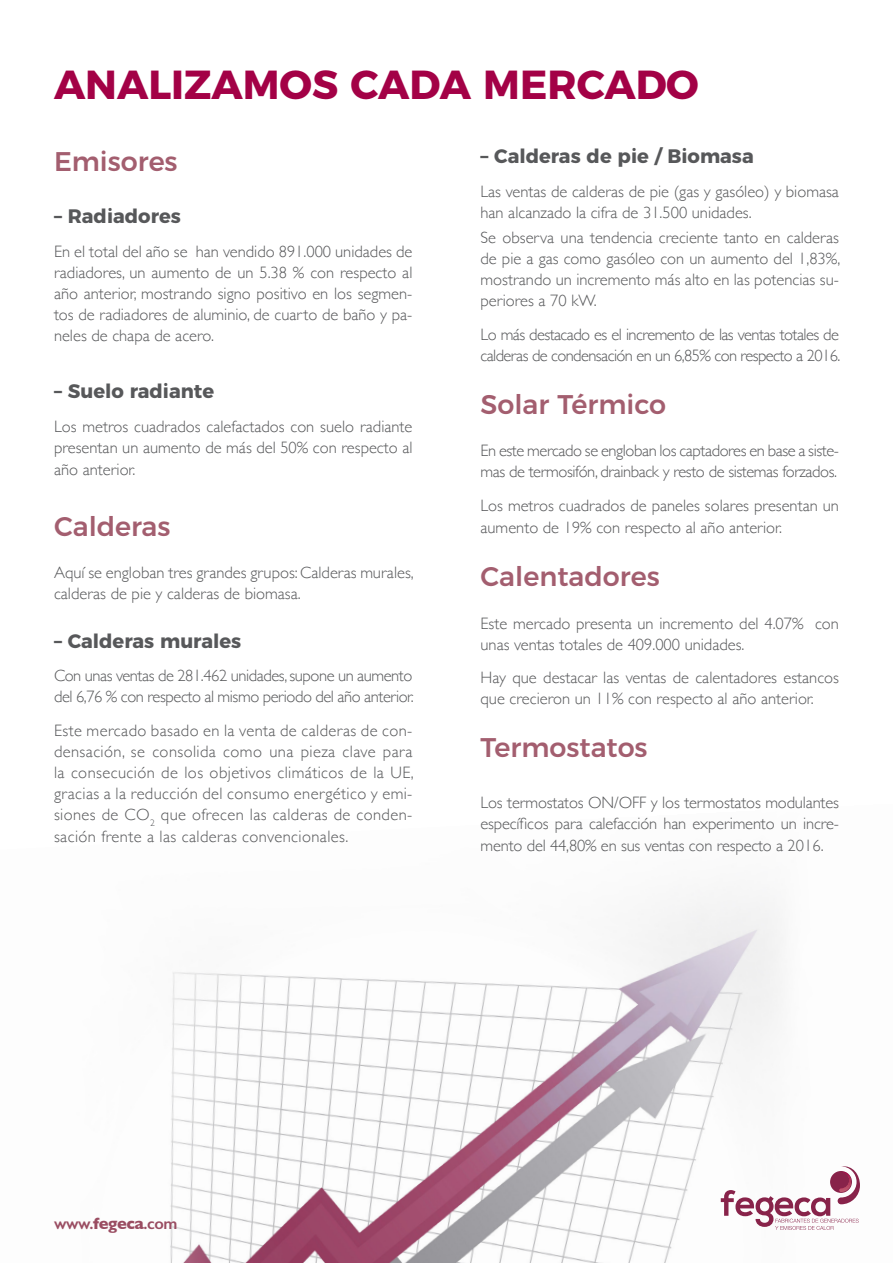
<style>
.page{position:relative;width:893px;height:1263px;background:#fff}
.page>*{position:absolute;margin:0;border:0;box-sizing:border-box;transform-origin:0 0}
.t1{font:700 40.5px "Montserrat";color:#a30146}
.t2{font:500 27px "Montserrat";color:#a35e6f}
.t3{font:700 19.5px "Montserrat";color:#57585a}
.t4{font:300 16.5px/21px "Gill Sans";color:#57585a;text-align:justify}
.t5{font:300 16.5px/21px "Gill Sans";letter-spacing:-.025em;color:#57585a}
.t6{font:300 16.5px/21px "Gill Sans";letter-spacing:-.035em;color:#57585a}
.t7{font:600 16.5px "Gill Sans";letter-spacing:-.025em;color:#9a4d62}
.s1{font-weight:700}
</style>
<div class="page">
<img style="left:170px;top:900px;width:613px;height:363px">
<svg style="left:721px;top:1165px;width:139px;height:65px"></svg>
<p class="t1" style="left:54px;top:52px;width:646px">ANALIZAMOS CADA MERCADO</p>
<p class="t2" style="left:54px;top:139px;width:125px">Emisores</p>
<p class="t3" style="left:54px;top:200px;width:128px">– Radiadores</p>
<p class="t4" style="left:54px;top:240px;width:360px">En el total del año se han vendido 891.000 unidades de radiadores, un aumento de un 5.38 % con respecto al año anterior, mostrando signo positivo en los segmen&shy;tos de radiadores de aluminio, de cuarto de baño y pa&shy;neles de chapa de acero.</p>
<p class="t3" style="left:54px;top:375px;width:162px">– Suelo radiante</p>
<p class="t4" style="left:54px;top:415px;width:360px">Los metros cuadrados calefactados con suelo radiante presentan un aumento de más del 50% con respecto al año anterior.</p>
<p class="t2" style="left:54px;top:504px;width:118px">Calderas</p>
<p class="t4" style="left:54px;top:561px;width:361px">Aquí se engloban tres grandes grupos: Calderas murales, calderas de pie y calderas de biomasa.</p>
<p class="t3" style="left:54px;top:625px;width:189px">– Calderas murales</p>
<p class="t5" style="left:54px;top:665px;width:361px">Con unas ventas de 281.462 unidades, supone un aumento del 6,76 % con respecto al mismo periodo del año anterior.</p>
<p class="t4" style="left:54px;top:719px;width:361px">Este mercado basado en la venta de calderas de con&shy;densación, se consolida como una pieza clave para la consecución de los objetivos climáticos de la UE, gracias a la reducción del consumo energético y emi&shy;siones de CO<sub>2</sub> que ofrecen las calderas de conden&shy;sación frente a las calderas convencionales.</p>
<p class="t3" style="left:480px;top:140px;width:275px">– Calderas de pie / Biomasa</p>
<p class="t4" style="left:480px;top:180px;width:360px">Las ventas de calderas de pie (gas y gasóleo) y biomasa han alcanzado la cifra de 31.500 unidades.</p>
<p class="t4" style="left:480px;top:227px;width:361px">Se observa una tendencia creciente tanto en calderas de pie a gas como gasóleo con un aumento del 1,83%, mostrando un incremento más alto en las potencias su&shy;periores a 70 kW.</p>
<p class="t6" style="left:480px;top:323px;width:361px">Lo más destacado es el incremento de las ventas totales de calderas de condensación en un 6,85% con respecto a 2016.</p>
<p class="t2" style="left:480px;top:383px;width:187px">Solar Térmico</p>
<p class="t5" style="left:480px;top:439px;width:360px">En este mercado se engloban los captadores en base a siste&shy;mas de termosifón, drainback y resto de sistemas forzados.</p>
<p class="t4" style="left:480px;top:494px;width:360px;line-height:21.6px">Los metros cuadrados de paneles solares presentan un aumento de 19% con respecto al año anterior.</p>
<p class="t2" style="left:480px;top:555px;width:181px">Calentadores</p>
<p class="t4" style="left:480px;top:612px;width:360px">Este mercado presenta un incremento del 4.07% con unas ventas totales de 409.000 unidades.</p>
<p class="t4" style="left:480px;top:667px;width:360px">Hay que destacar las ventas de calentadores estancos que crecieron un 11% con respecto al año anterior.</p>
<p class="t2" style="left:480px;top:726px;width:169px">Termostatos</p>
<p class="t4" style="left:480px;top:791px;width:360px">Los termostatos ON/OFF y los termostatos modulantes específicos para calefacción han experimento un incre&shy;mento del 44,80% en sus ventas con respecto a 2016.</p>
<p class="t7" style="left:54px;top:1213px;width:125px">www.<span class="s1">fegeca</span>.com</p>
</div>
